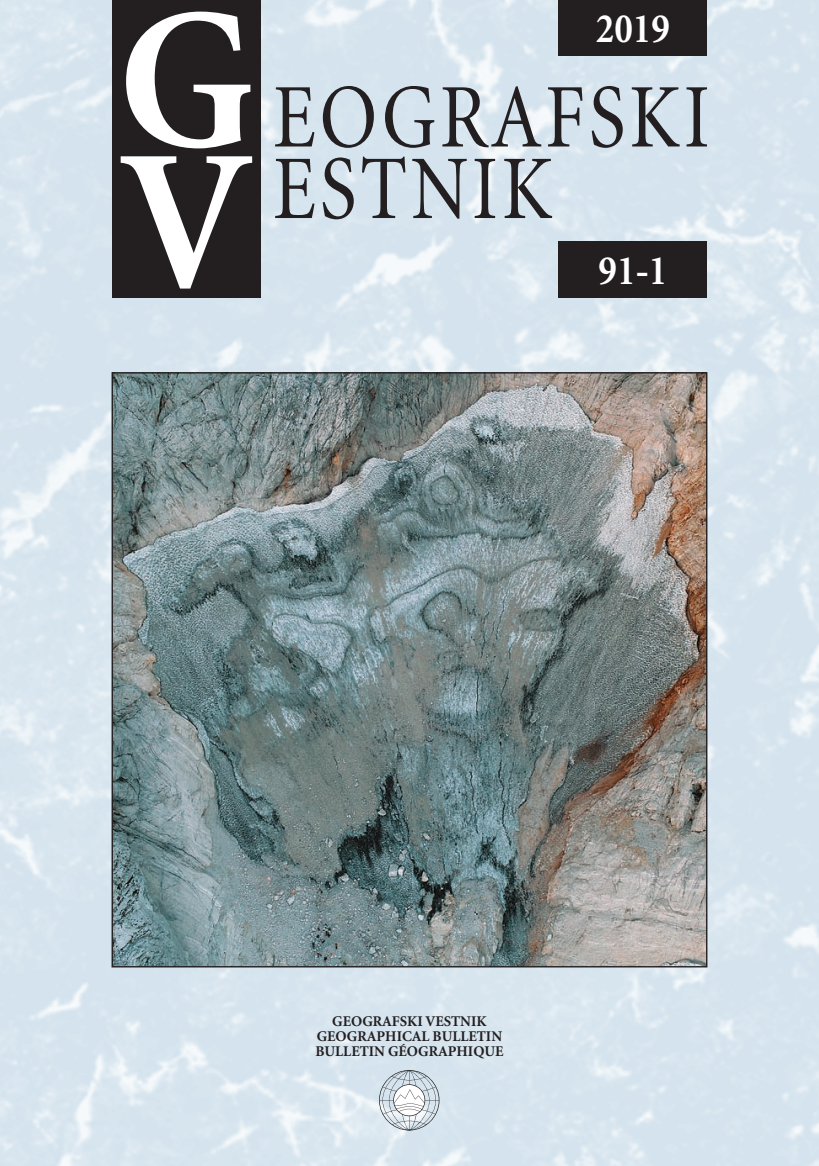
<style>
.page{position:relative;width:819px;height:1166px;background:#fff}
.page>*{position:absolute;margin:0;border:0;box-sizing:border-box;transform-origin:0 0}
.t1{font:700 201.25px/141.8px "SS Minion";color:#fff;scale:.96 1}
.t2{font:91px/71.6px "SS Minion";letter-spacing:.05em;color:#231f20;scale:.85 1}
.t3{font:700 42px "SS Minion";color:#fff;scale:.9 1}
.t4{font:700 14.88px/15.4px "SS Minion";color:#231f20;text-align:center}
</style>
<div class="page">
<img style="left:0;top:0;width:818px;height:1166px">
<div style="left:111px;top:0;width:149px;height:298px;background:#231f20"></div>
<div style="left:558px;top:0;width:149px;height:56px;background:#231f20"></div>
<svg style="left:379px;top:1070px;width:60px;height:60px"></svg>
<svg style="left:111px;top:372px;width:596px;height:595px;background:#7a8787"></svg>
<div style="left:558px;top:242px;width:149px;height:56px;background:#231f20"></div>
<h1 class="t1" style="left:118px;top:26px;width:143px">G<br>V</h1>
<h3 class="t3" style="left:595px;top:12px;width:84px">2019</h3>
<h2 class="t2" style="left:273px;top:89px;width:515px">EOGRAFSKI<br>ESTNIK</h2>
<h3 class="t3" style="left:598px;top:254px;width:78px">91-1</h3>
<p class="t4" style="left:315px;top:1014px;width:189px">GEOGRAFSKI VESTNIK<br>GEOGRAPHICAL BULLETIN<br>BULLETIN GÉOGRAPHIQUE</p>
</div>
